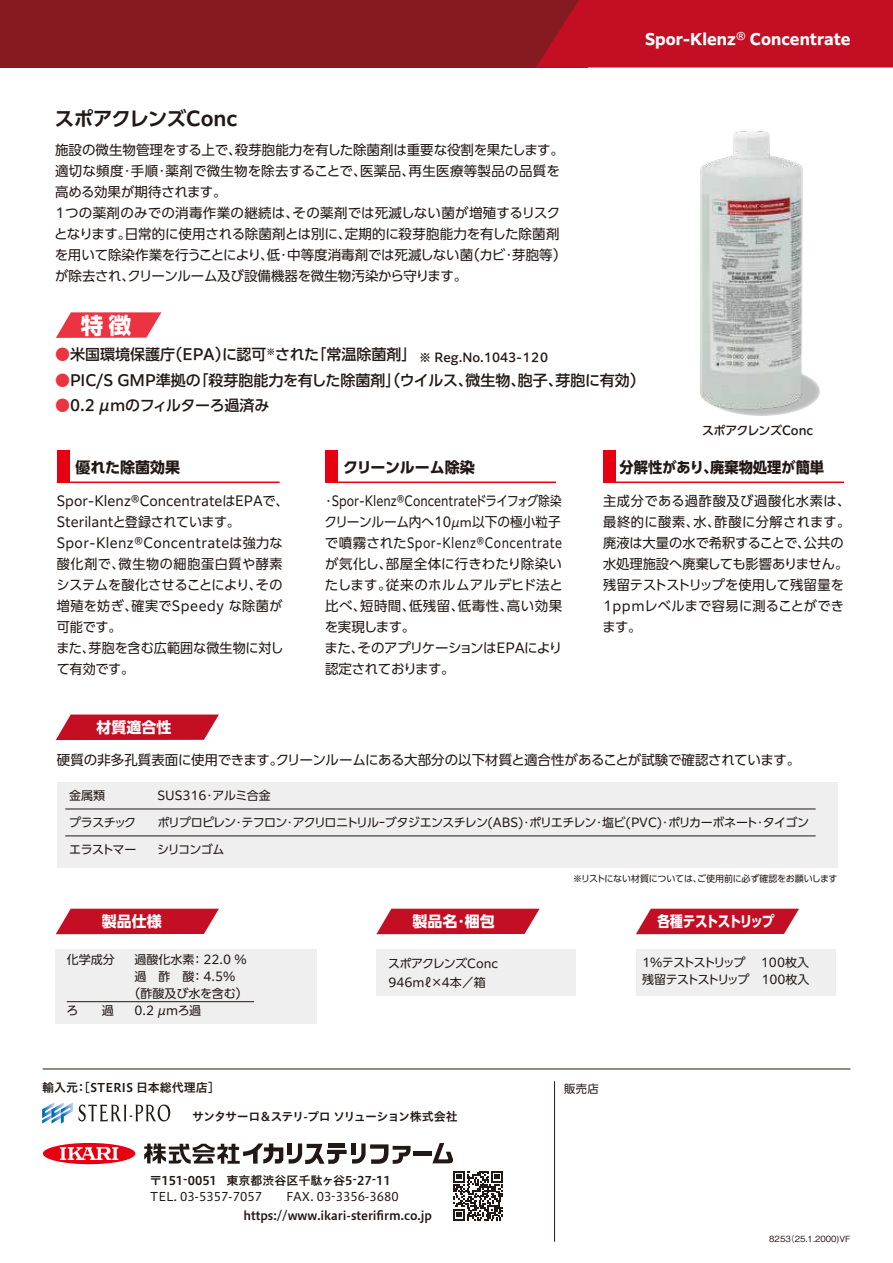
<style>
.page{position:relative;width:893px;height:1263px;background:#fff}
.page>*{position:absolute;margin:0;border:0;box-sizing:border-box;transform-origin:0 0}
.t1{font:700 22.5px "PUD Shin Go Pr 6 N";color:#fff}
.t2{font:700 19.5px "PUD Shin Go Pr 6 N De";letter-spacing:-.02em;color:#221815}
.t3{font:500 15px "PUD Shin Go Pr 6 N";color:#221815}
.t4{font:700 15px "PUD Shin Go Pr 6 N";color:#fff}
.t5{font:500 15px "PUD Shin Go Pr 6 N";letter-spacing:-.025em;color:#221815}
.t6{font:700 15px "PUD Shin Go Pr 6 N";color:#221815}
.t7{font:700 15px "PUD Shin Go Pr 6 N";color:#221815;scale:.95 1}
.t8{font:700 15px "PUD Shin Go Pr 6 N";letter-spacing:-.105em;color:#fff;scale:.85 1}
.t9{font:13.5px/21px "PUD Shin Go Pr 6 N";color:#221815}
.t10{font:12px "Hiragino UD Sans Std N W6";color:#221815}
.t11{font:12px "PUD Shin Go Pr 6 N";letter-spacing:-.06em;color:#221815}
.t12{font:12px/17px "PUD Shin Go Pr 6 N";color:#221815;text-align:center}
.t13{font:12px "PUD Shin Go Pr 6 N";letter-spacing:-.04em;color:#221815}
.t14{font:12px "Hiragino UD Sans Std N W4";color:#221815}
.t15{font:12px/17px "PUD Shin Go Pr 6 N";letter-spacing:-.065em;color:#221815}
.t16{font:12px "Hiragino UD Sans Std N W6";letter-spacing:-.06em;color:#221815}
.t17{font:500 12px "PUD Shin Go Pr 6 N";color:#221815}
.t18{font:500 12px "PUD Shin Go Pr 6 N";letter-spacing:-.03em;color:#221815}
.t19{font:11.25px "UD Shin Go Pr 6 N";color:#221815}
.t20{font:9px "PUD Shin Go Pr 6 N";letter-spacing:-.025em;color:#221815}
.t21{font:500 8.55px "Gothic BBB Pr 6 N";color:#221815}
.s1{font-weight:400}
.s2{color:rgb(230 0 18/.8)}
.s3{font-size:12px}
</style>
<div class="page">
<div style="left:0;top:0;width:587px;height:68px;background:#851b20"></div>
<svg style="left:536px;top:0;width:357px;height:68px;background:#bf1024"></svg>
<svg style="left:56px;top:312px;width:105px;height:26px;background:#ee535f"></svg>
<svg style="left:702px;top:367px;width:118px;height:49px"></svg>
<img style="left:700px;top:131px;width:107px;height:281px">
<div style="left:57px;top:450px;width:13px;height:32px;background:#e60012"></div>
<hr style="left:57px;top:481px;width:223px;height:2px;background:#e60012">
<div style="left:325px;top:450px;width:13px;height:32px;background:#e60012"></div>
<hr style="left:325px;top:481px;width:231px;height:2px;background:#e60012">
<div style="left:603px;top:450px;width:13px;height:32px;background:#e60012"></div>
<hr style="left:603px;top:481px;width:241px;height:2px;background:#e60012">
<svg style="left:56px;top:909px;width:163px;height:25px;background:#c82337"></svg>
<div style="left:56px;top:949px;width:261px;height:75px;background:#efefef"></div>
<hr style="left:67px;top:1001px;width:187px;height:1px;background:#221815">
<svg style="left:376px;top:909px;width:164px;height:25px;background:#c82538"></svg>
<div style="left:376px;top:949px;width:200px;height:47px;background:#efefef"></div>
<svg style="left:636px;top:909px;width:163px;height:25px;background:#c82337"></svg>
<div style="left:636px;top:949px;width:200px;height:47px;background:#efefef"></div>
<svg style="left:56px;top:714px;width:163px;height:26px;background:#c9283b"></svg>
<div style="left:57px;top:782px;width:780px;height:85px;background:#efefef"></div>
<hr style="left:65px;top:809px;width:751px;height:1px;background:#221815">
<hr style="left:65px;top:836px;width:751px;height:1px;background:#221815">
<svg style="left:453px;top:1171px;width:50px;height:50px"></svg>
<svg style="left:79px;top:1104px;width:91px;height:17px"></svg>
<svg style="left:42px;top:1102px;width:31px;height:21px"></svg>
<hr style="left:43px;top:1069px;width:807px;height:1px;background:#221815">
<hr style="left:554px;top:1081px;width:1px;height:161px;background:#221815">
<div style="left:43px;top:1143px;width:92px;height:21px;background:#e60012;border-radius:50%"></div>
<svg style="left:60px;top:1147px;width:58px;height:13px"></svg>
<hr style="left:288px;top:1143px;width:4px;height:12px;background:#221815">
<svg style="left:144px;top:1143px;width:139px;height:21px"></svg>
<svg style="left:289px;top:1143px;width:121px;height:21px"></svg>
<div style="left:413px;top:1151px;width:19px;height:5px;background:#221815"></div>
<svg style="left:432px;top:1143px;width:21px;height:20px"></svg>
<p class="t4" style="left:645px;top:31px;width:207px">Spor-Klenz<span class="s1">®</span> Concentrate</p>
<h2 class="t2" style="left:55px;top:108px;width:184px">スポアクレンズConc</h2>
<p class="t9" style="left:53px;top:140px;width:515px">施設の微生物管理をする上で、殺芽胞能力を有した除菌剤は重要な役割を果たします。適切な頻度・手順・薬剤で微生物を除去することで、医薬品、再生医療等製品の品質を高める効果が期待されます。<br>１つの薬剤のみでの消毒作業の継続は、その薬剤では死滅しない菌が増殖するリスクとなります。日常的に使用される除菌剤とは別に、定期的に殺芽胞能力を有した除菌剤を用いて除染作業を行うことにより、低・中等度消毒剤では死滅しない菌（カビ・芽胞等）が除去され、クリーンルーム及び設備機器を微生物汚染から守ります。</p>
<h1 class="t1" style="left:81px;top:313px;width:52px">特 徴</h1>
<p class="t3" style="left:55px;top:346px;width:363px"><span class="s2">●</span>米国環境保護庁（EPA）に認可<sup>※</sup>された「常温除菌剤」</p>
<p class="t3" style="left:55px;top:372px;width:591px"><span class="s2">●</span>PIC/S GMP準拠の「殺芽胞能力を有した除菌剤」（ウイルス、微生物、胞子、芽胞に有効）</p>
<p class="t5" style="left:55px;top:397px;width:216px"><span class="s2">●</span>0.2 μmのフィルターろ過済み</p>
<p class="t17" style="left:419px;top:351px;width:132px">※ Reg.No.1043-１２０</p>
<p class="t18" style="left:702px;top:424px;width:113px">スポアクレンズConc</p>
<p class="t6" style="left:75px;top:459px;width:106px">優れた除菌効果</p>
<p class="t6" style="left:343px;top:459px;width:133px">クリーンルーム除染</p>
<p class="t9" style="left:322px;top:490px;width:243px">・Spor-Klenz®Concentrateドライフォグ除染クリーンルーム内へ10<span class="s3">μm</span>以下の極小粒子で噴霧されたSpor-Klenz®Concentrateが気化し、部屋全体に行きわたり除染いたします。従来のホルムアルデヒド法と比べ、短時間、低残留、低毒性、高い効果を実現します。<br>また、そのアプリケーションはEPAにより認定されております。</p>
<p class="t9" style="left:56px;top:490px;width:234px">Spor-Klenz®ConcentrateはEPAで、<br>Sterilantと登録されています。<br>Spor-Klenz®Concentrateは強力な酸化剤で、微生物の細胞蛋白質や酵素システムを酸化させることにより、その増殖を妨ぎ、確実でSpeedy な除菌が可能です。<br>また、芽胞を含む広範囲な微生物に対して有効です。</p>
<p class="t4" style="left:97px;top:719px;width:76px">材質適合性</p>
<p class="t7" style="left:620px;top:459px;width:217px">分解性があり、廃棄物処理が簡単</p>
<p class="t9" style="left:603px;top:490px;width:249px">主成分である過酢酸及び過酸化水素は、最終的に酸素、水、酢酸に分解されます。廃液は大量の水で希釈することで、公共の水処理施設へ廃棄しても影響ありません。残留テストストリップを使用して残留量を<br>1ppmレベルまで容易に測ることができます。</p>
<p class="t9" style="left:57px;top:749px;width:745px">硬質の非多孔質表面に使用できます。クリーンルームにある大部分の以下材質と適合性があることが試験で確認されています。</p>
<p class="t13" style="left:69px;top:789px;width:37px">金属類</p>
<p class="t12" style="left:158px;top:788px;width:115px">SUS316・アルミ合金</p>
<p class="t13" style="left:69px;top:816px;width:69px">プラスチック</p>
<p class="t11" style="left:157px;top:816px;width:653px">ポリプロピレン・テフロン・アクリロニトリルｰブタジエンスチレン(ABS)・ポリエチレン・塩ビ(PVC)・ポリカーボネート・タイゴン</p>
<p class="t13" style="left:69px;top:843px;width:69px">エラストマー</p>
<p class="t13" style="left:157px;top:843px;width:80px">シリコンゴム　</p>
<p class="t20" style="left:573px;top:874px;width:266px">※リストにない材質については、ご使用前に必ず確認をお願いします</p>
<p class="t4" style="left:102px;top:913px;width:61px">製品仕様</p>
<p class="t13" style="left:67px;top:952px;width:50px">化学成分</p>
<p class="t12" style="left:129px;top:951px;width:121px">過酸化水素： 22.0 %過　酢　酸： 4.5%<br>（酢酸及び水を含む）</p>
<p class="t13" style="left:66px;top:1003px;width:49px">ろ　　過</p>
<p class="t13" style="left:135px;top:1003px;width:68px">0.2 μmろ過</p>
<p class="t4" style="left:412px;top:913px;width:84px">製品名・梱包</p>
<p class="t12" style="left:388px;top:954px;width:112px;line-height:19.5px;text-align:left">スポアクレンズConc<br>946mℓ×4本／箱</p>
<p class="t10" style="left:42px;top:1078px;width:179px">輸入元：[STERIS 日本総代理店］</p>
<p class="t16" style="left:192px;top:1108px;width:267px">サンタサーロ＆ステリ-プロ ソリューション株式会社</p>
<p class="t10" style="left:150px;top:1171px;width:242px">〒151-0051 東京都渋谷区千駄ヶ谷5-27-11</p>
<p class="t14" style="left:150px;top:1187px;width:250px">TEL. 03-5357-7057　　FAX. 03-3356-3680</p>
<p class="t10" style="left:243px;top:1206px;width:190px">https://www.ikari-sterifirm.co.jp</p>
<p class="t19" style="left:564px;top:1080px;width:36px">販売店</p>
<p class="t8" style="left:657px;top:913px;width:139px">各種テストストリップ</p>
<p class="t15" style="left:642px;top:954px;width:169px">1%テストストリップ　 100枚入残留テストストリップ　100枚入</p>
<p class="t21" style="left:769px;top:1231px;width:83px">8253（25.1.2000)VF</p>
</div>
